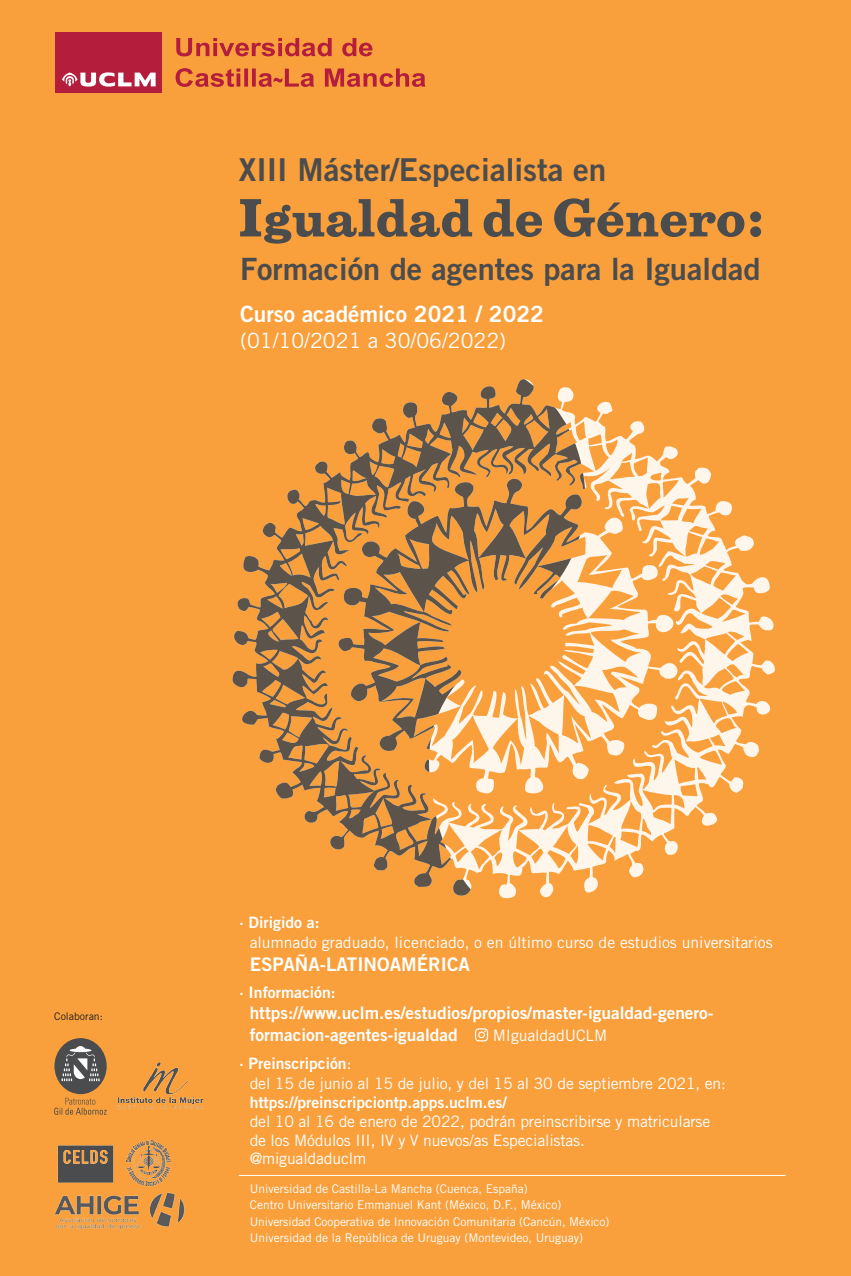
<style>
.page{position:relative;width:851px;height:1276px;background:#fff}
.page>*{position:absolute;margin:0;border:0;box-sizing:border-box;transform-origin:0 0}
.t1{font:31.5px "Trade Gothic LT Std Bd 2";color:#4b4c4d}
.t2{font:30.75px "Trade Gothic LT Std Bd 2";color:#4b4c4d}
.t3{font:22.5px "Trade Gothic LT Std Bd 2";color:#fff}
.t4{font:21px "Trade Gothic LT Std";color:#fff}
.t5{font:18.75px "Trade Gothic LT Std Bd 2";color:#fff}
.t6{font:17.25px/22.5px "Trade Gothic LT Std Bd 2";color:#fff}
.t7{font:15.75px/18.9px "Trade Gothic LT Std";letter-spacing:-.01em;color:#fff}
.t8{font:15.75px "Trade Gothic LT Std Bd 2";color:#fff}
.t9{font:12px "Trade Gothic LT Std";color:#fff}
.t10{font:10.5px "Trade Gothic LT Std";color:#231f20}
.s1{font-family:"Trade Gothic LT Std"}
</style>
<div class="page">
<div style="left:0;top:0;width:850px;height:1276px;background:#f9a03c"></div>
<svg style="left:475px;top:1028px;width:13px;height:13px"></svg>
<svg style="left:240px;top:198px;width:521px;height:46px"></svg>
<hr style="left:239px;top:1175px;width:546px;height:1px;background:#fff">
<svg style="left:232px;top:379px;width:543px;height:520px"></svg>
<svg style="left:337px;top:479px;width:343px;height:322px"></svg>
<svg style="left:337px;top:479px;width:251px;height:298px"></svg>
<svg style="left:176px;top:38px;width:196px;height:18px"></svg>
<svg style="left:175px;top:68px;width:250px;height:19px"></svg>
<div style="left:55px;top:32px;width:107px;height:61px;background:#b41d3b"></div>
<svg style="left:62px;top:72px;width:94px;height:15px"></svg>
<div style="left:54px;top:1038px;width:53px;height:56px;background:#4b4c4d;border-radius:50%"></div>
<svg style="left:54px;top:1097px;width:53px;height:17px"></svg>
<svg style="left:61px;top:1046px;width:39px;height:35px"></svg>
<img style="left:117px;top:1062px;width:87px;height:48px">
<img style="left:57px;top:1145px;width:57px;height:37px">
<img style="left:125px;top:1139px;width:46px;height:48px">
<img style="left:149px;top:1182px;width:36px;height:45px">
<img style="left:54px;top:1182px;width:87px;height:48px">
<p class="t1" style="left:239px;top:150px;width:369px">XIII Máster/Especialista en</p>
<p class="t2" style="left:240px;top:249px;width:522px">Formación de agentes para la Igualdad</p>
<p class="t3" style="left:240px;top:299px;width:305px">Curso académico 2021 / 2022</p>
<p class="t4" style="left:240px;top:328px;width:267px">(01/10/2021 a 30/06/2022)</p>
<p class="t10" style="left:54px;top:1010px;width:50px">Colaboran:</p>
<p class="t8" style="left:239px;top:913px;width:82px">· Dirigido a:</p>
<p class="t7" style="left:250px;top:933px;width:524px">alumnado graduado, licenciado, o en último curso de estudios universitarios</p>
<p class="t5" style="left:250px;top:952px;width:222px">ESPAÑA-LATINOAMÉRICA</p>
<p class="t8" style="left:239px;top:983px;width:98px">· Información:</p>
<p class="t6" style="left:250px;top:1001px;width:465px">https://www.uclm.es/estudios/propios/master-igualdad-genero&shy;formacion-agentes-igualdad</p>
<p class="t7" style="left:492px;top:1026px;width:116px">MIgualdadUCLM</p>
<p class="t8" style="left:239px;top:1053px;width:114px">· Preinscripción<span class="s1">:</span></p>
<p class="t7" style="left:250px;top:1073px;width:477px">del 15 de junio al 15 de julio, y del 15 al 30 de septiembre 2021, en:</p>
<p class="t8" style="left:250px;top:1092px;width:258px">https://preinscripciontp.apps.uclm.es/</p>
<p class="t7" style="left:250px;top:1111px;width:462px">del 10 al 16 de enero de 2022, podrán preinscribirse y matricularse de los Módulos III, IV y V nuevos/as Especialistas.</p>
<p class="t7" style="left:250px;top:1149px;width:118px">@migualdaduclm</p>
<p class="t9" style="left:250px;top:1181px;width:279px">Universidad de Castilla-La Mancha (Cuenca, España)</p>
<p class="t9" style="left:250px;top:1197px;width:313px">Centro Universitario Emmanuel Kant (México, D.F., México)</p>
<p class="t9" style="left:250px;top:1214px;width:361px">Universidad Cooperativa de Innovación Comunitaria (Cancún, México)</p>
<p class="t9" style="left:250px;top:1231px;width:335px">Universidad de la República de Uruguay (Montevideo, Uruguay)</p>
</div>
